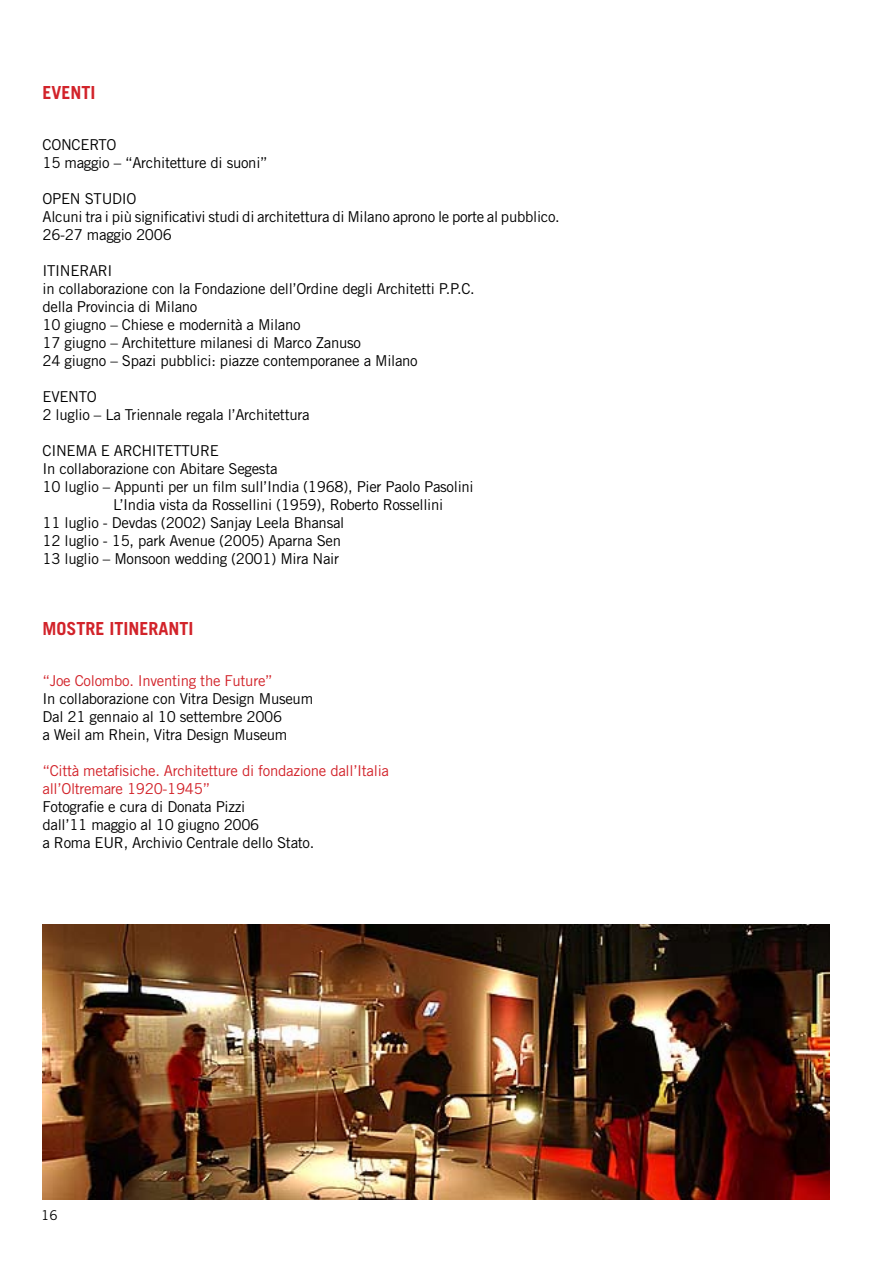
<style>
.page{position:relative;width:893px;height:1263px;background:#fff}
.page>*{position:absolute;margin:0;border:0;box-sizing:border-box;transform-origin:0 0}
.t1{font:700 18px "Trade Gothic";color:#d2232a}
.t2{font:15px/18px "Trade Gothic";letter-spacing:-.02em;color:#000}
.t3{font:15px/18px "Trade Gothic";letter-spacing:-.02em;color:#d2232a}
.t4{font:13.5px "Trade Gothic";color:#000}
</style>
<div class="page">
<img style="left:43px;top:924px;width:786px;height:275px">
<p class="t1" style="left:43px;top:81px;width:55px">EVENTI</p>
<p class="t2" style="left:43px;top:135px;width:227px">CONCERTO<br>15 maggio – “Architetture di suoni”</p>
<p class="t2" style="left:43px;top:189px;width:519px">OPEN STUDIO<br>Alcuni tra i più significativi studi di architettura di Milano aprono le porte al pubblico.<br>26-27 maggio 2006</p>
<p class="t2" style="left:43px;top:261px;width:434px">ITINERARI<br>in collaborazione con la Fondazione dell’Ordine degli Architetti P.P.C. della Provincia di Milano<br>10 giugno – Chiese e modernità a Milano<br>17 giugno – Architetture milanesi di Marco Zanuso<br>24 giugno – Spazi pubblici: piazze contemporanee a Milano</p>
<p class="t2" style="left:43px;top:387px;width:269px">EVENTO<br>2 luglio – La Triennale regala l’Architettura</p>
<p class="t2" style="left:43px;top:441px;width:178px">CINEMA E ARCHITETTURE</p>
<p class="t2" style="left:43px;top:459px;width:237px">In collaborazione con Abitare Segesta</p>
<p class="t2" style="left:43px;top:477px;width:433px">10 luglio – Appunti per un film sull’India (1968), Pier Paolo Pasolini</p>
<p class="t2" style="left:113px;top:495px;width:332px">L’India vista da Rossellini (1959), Roberto Rossellini</p>
<p class="t2" style="left:43px;top:513px;width:303px">11 luglio - Devdas (2002) Sanjay Leela Bhansal</p>
<p class="t2" style="left:43px;top:531px;width:300px">12 luglio - 15, park Avenue (2005) Aparna Sen</p>
<p class="t2" style="left:43px;top:549px;width:298px">13 luglio – Monsoon wedding (2001) Mira Nair</p>
<p class="t1" style="left:43px;top:617px;width:153px">MOSTRE ITINERANTI</p>
<p class="t3" style="left:43px;top:671px;width:232px">“Joe Colombo. Inventing the Future”</p>
<p class="t2" style="left:43px;top:689px;width:272px">In collaborazione con Vitra Design Museum<br>Dal 21 gennaio al 10 settembre 2006<br>a Weil am Rhein, Vitra Design Museum</p>
<p class="t3" style="left:43px;top:761px;width:348px">“Città metafisiche. Architetture di fondazione dall’Italia all’Oltremare 1920-1945”</p>
<p class="t2" style="left:43px;top:797px;width:273px">Fotografie e cura di Donata Pizzi<br>dall’11 maggio al 10 giugno 2006<br>a Roma EUR, Archivio Centrale dello Stato.</p>
<p class="t4" style="left:41px;top:1207px;width:18px">16</p>
</div>
